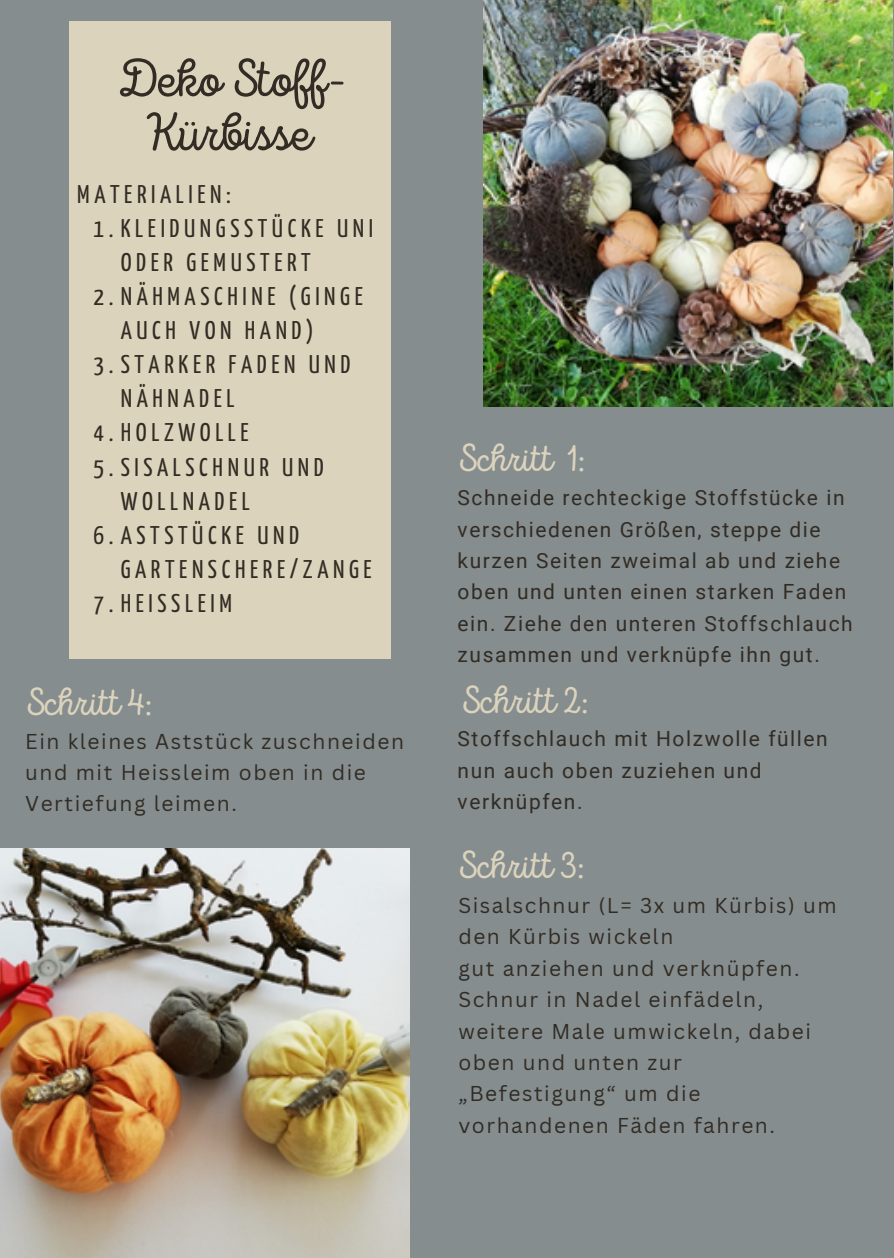
<style>
.page{position:relative;width:894px;height:1258px;background:#fff}
.page>*{position:absolute;margin:0;border:0;box-sizing:border-box;transform-origin:0 0}
.t1{font:53.4px/54px "Intro Script";color:#322c24;text-align:center}
.t2{font:39px "Intro Script";color:#dcd3bc}
.t3{font:25.5px/34.2px "Yanone Kaffeesatz";letter-spacing:.18em;color:#322c24}
.t4{font:21px/31.5px "Canva Sans";letter-spacing:.075em;color:#322c24}
.t5{font:21px/31.5px "Roboto";letter-spacing:.075em;color:#322c24}
</style>
<div class="page">
<div style="left:0;top:0;width:893px;height:1258px;background:#858d8e"></div>
<div style="left:70px;top:21px;width:321px;height:637px;background:#dcd3bc"></div>
<img style="left:483px;top:0;width:409px;height:407px">
<img style="left:0;top:848px;width:410px;height:410px">
<h1 class="t1" style="left:117px;top:56px;width:232px">Deko Stoff-<br>Kürbisse</h1>
<h2 class="t3" style="left:77px;top:179px;width:155px">MATERIALIEN:</h2>
<p class="t3" style="left:121px;top:213px;width:254px;text-indent:-27px">1.KLEIDUNGSSTÜCKE UNI<br>ODER GEMUSTERT</p>
<h2 class="t3" style="left:121px;top:281px;width:243px;text-indent:-27px">2.NÄHMASCHINE (GINGE<br>AUCH VON HAND)</h2>
<p class="t3" style="left:121px;top:349px;width:231px;text-indent:-27px">3.STARKER FADEN UND<br>NÄHNADEL</p>
<p class="t3" style="left:94px;top:417px;width:157px">4.HOLZWOLLE</p>
<h2 class="t3" style="left:121px;top:452px;width:204px;text-indent:-27px">5.SISALSCHNUR UND<br>WOLLNADEL</h2>
<p class="t3" style="left:121px;top:520px;width:252px;text-indent:-27px">6.ASTSTÜCKE UND<br>GARTENSCHERE/ZANGE</p>
<p class="t3" style="left:94px;top:588px;width:140px">7.HEISSLEIM</p>
<p class="t2" style="left:25px;top:686px;width:128px">Schritt 4:</p>
<p class="t4" style="left:25px;top:725px;width:380px">Ein kleines Aststück zuschneiden und mit Heissleim oben in die<br>Vertiefung leimen.</p>
<p class="t2" style="left:457px;top:442px;width:129px">Schritt 1:</p>
<p class="t5" style="left:457px;top:482px;width:396px">Schneide rechteckige Stoffstücke in verschiedenen Größen, steppe die kurzen Seiten zweimal ab und ziehe oben und unten einen starken Faden ein. Ziehe den unteren Stoffschlauch zusammen und verknüpfe ihn gut.</p>
<p class="t2" style="left:460px;top:684px;width:129px">Schritt 2:</p>
<h2 class="t5" style="left:457px;top:723px;width:371px">Stoffschlauch mit Holzwolle füllen</h2>
<p class="t5" style="left:457px;top:755px;width:305px">nun auch oben zuziehen und verknüpfen.</p>
<p class="t2" style="left:457px;top:849px;width:128px">Schritt 3:</p>
<p class="t4" style="left:458px;top:889px;width:380px">Sisalschnur (L= 3x um Kürbis) um den Kürbis wickeln</p>
<p class="t4" style="left:458px;top:952px;width:342px">gut anziehen und verknüpfen.<br>Schnur in Nadel einfädeln,</p>
<p class="t4" style="left:458px;top:1014px;width:354px">weitere Male umwickeln, dabei oben und unten zur</p>
<p class="t4" style="left:458px;top:1077px;width:318px">„Befestigung“ um die vorhandenen Fäden fahren.</p>
</div>
